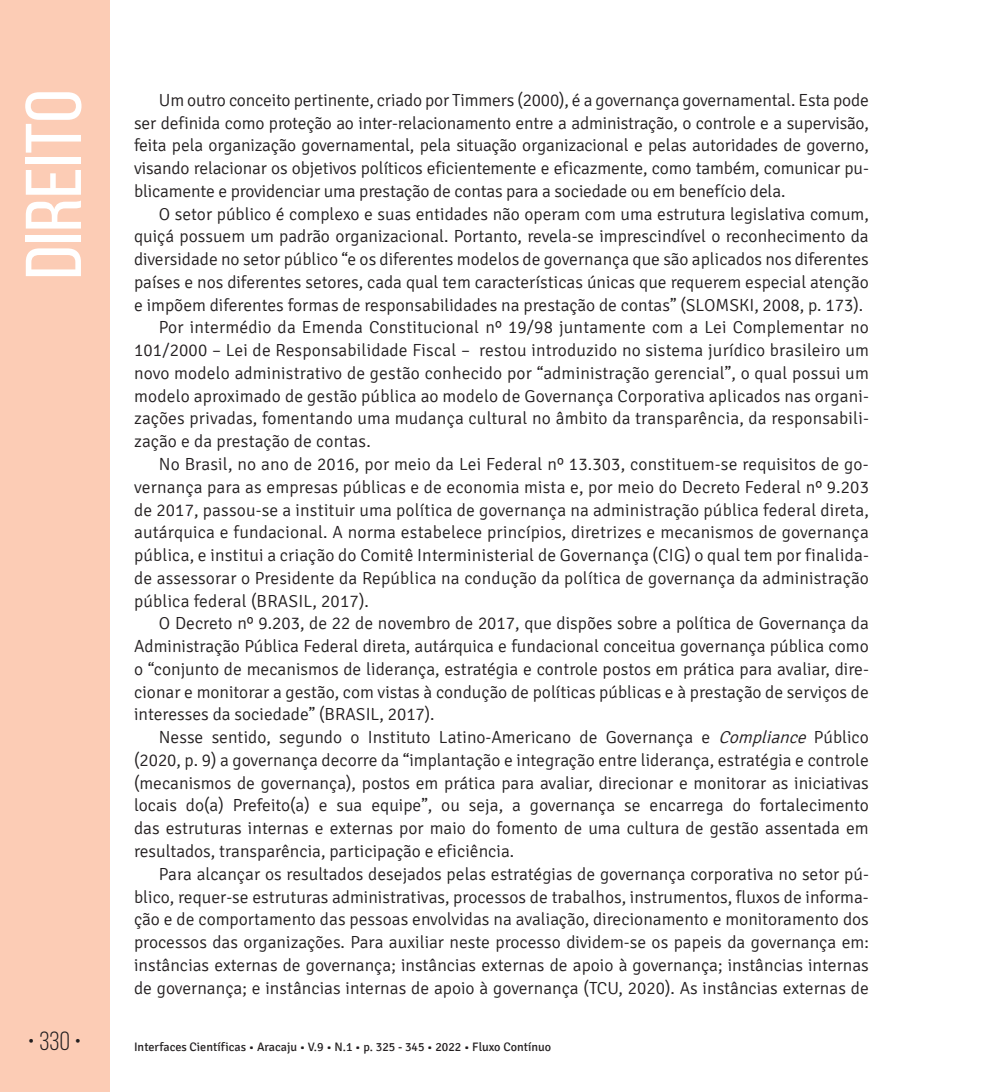
<style>
.page{position:relative;width:993px;height:1092px;background:#fff}
.page>*{position:absolute;margin:0;border:0;box-sizing:border-box;transform-origin:0 0}
.t1{font:78.75px "Bebas Neue";color:#fff;scale:1.09 1}
.t2{font:26.25px "Bebas Neue";color:#231f20}
.t3{font:300 17.5px/22.8px "Signika";color:#231f20;text-align:justify}
.t4{font:12.25px "Signika";color:#231f20}
.s1{font-style:italic}
</style>
<div class="page">
<div style="left:0;top:0;width:109px;height:1091px;background:#fcccb5"></div>
<h1 class="t1" style="left:11px;top:279px;width:176px;rotate:-90deg">Direito</h1>
<p class="t3" style="left:134px;top:89px;width:736px;text-indent:25px">Um outro conceito pertinente, criado por Timmers (2000), é a governança governamental. Esta pode ser definida como proteção ao inter-relacionamento entre a administração, o controle e a supervisão, feita pela organização governamental, pela situação organizacional e pelas autoridades de governo, visando relacionar os objetivos políticos eficientemente e eficazmente, como também, comunicar pu&shy;blicamente e providenciar uma prestação de contas para a sociedade ou em benefício dela.</p>
<p class="t3" style="left:159px;top:203px;width:711px">O setor público é complexo e suas entidades não operam com uma estrutura legislativa comum,</p>
<p class="t3" style="left:134px;top:225px;width:736px">quiçá possuem um padrão organizacional. Portanto, revela-se imprescindível o reconhecimento da</p>
<p class="t3" style="left:134px;top:248px;width:736px">diversidade no setor público “e os diferentes modelos de governança que são aplicados nos diferentes</p>
<p class="t3" style="left:134px;top:271px;width:736px">países e nos diferentes setores, cada qual tem características únicas que requerem especial atenção</p>
<p class="t3" style="left:134px;top:294px;width:730px">e impõem diferentes formas de responsabilidades na prestação de contas” (SLOMSKI, 2008, p. 173).</p>
<p class="t3" style="left:159px;top:316px;width:711px">Por intermédio da Emenda Constitucional nº 19/98 juntamente com a Lei Complementar no</p>
<p class="t3" style="left:134px;top:339px;width:736px">101/2000 – Lei de Responsabilidade Fiscal – restou introduzido no sistema jurídico brasileiro um</p>
<p class="t3" style="left:134px;top:362px;width:736px">novo modelo administrativo de gestão conhecido por “administração gerencial”, o qual possui um</p>
<p class="t3" style="left:134px;top:385px;width:736px">modelo aproximado de gestão pública ao modelo de Governança Corporativa aplicados nas organi-</p>
<p class="t3" style="left:134px;top:407px;width:736px">zações privadas, fomentando uma mudança cultural no âmbito da transparência, da responsabili-</p>
<p class="t3" style="left:134px;top:430px;width:238px">zação e da prestação de contas.</p>
<p class="t3" style="left:159px;top:453px;width:711px">No Brasil, no ano de 2016, por meio da Lei Federal nº 13.303, constituem-se requisitos de go-</p>
<p class="t3" style="left:134px;top:476px;width:736px">vernança para as empresas públicas e de economia mista e, por meio do Decreto Federal nº 9.203</p>
<p class="t3" style="left:134px;top:498px;width:736px">de 2017, passou-se a instituir uma política de governança na administração pública federal direta,</p>
<p class="t3" style="left:134px;top:521px;width:736px">autárquica e fundacional. A norma estabelece princípios, diretrizes e mecanismos de governança</p>
<p class="t3" style="left:134px;top:544px;width:736px">pública, e institui a criação do Comitê Interministerial de Governança (CIG) o qual tem por finalida-</p>
<p class="t3" style="left:134px;top:567px;width:736px">de assessorar o Presidente da República na condução da política de governança da administração</p>
<p class="t3" style="left:134px;top:589px;width:236px">pública federal (BRASIL, 2017).</p>
<p class="t3" style="left:159px;top:612px;width:711px">O Decreto nº 9.203, de 22 de novembro de 2017, que dispões sobre a política de Governança da</p>
<p class="t3" style="left:134px;top:635px;width:736px">Administração Pública Federal direta, autárquica e fundacional conceitua governança pública como</p>
<p class="t3" style="left:134px;top:658px;width:736px">o “conjunto de mecanismos de liderança, estratégia e controle postos em prática para avaliar, dire-</p>
<p class="t3" style="left:134px;top:680px;width:736px">cionar e monitorar a gestão, com vistas à condução de políticas públicas e à prestação de serviços de</p>
<p class="t3" style="left:134px;top:703px;width:302px">interesses da sociedade” (BRASIL, 2017).</p>
<p class="t3" style="left:159px;top:726px;width:711px">Nesse sentido, segundo o Instituto Latino-Americano de Governança e <span class="s1">Compliance</span> Público</p>
<p class="t3" style="left:134px;top:749px;width:736px">(2020, p. 9) a governança decorre da “implantação e integração entre liderança, estratégia e controle</p>
<p class="t3" style="left:134px;top:771px;width:736px">(mecanismos de governança), postos em prática para avaliar, direcionar e monitorar as iniciativas</p>
<p class="t3" style="left:134px;top:794px;width:736px">locais do(a) Prefeito(a) e sua equipe”, ou seja, a governança se encarrega do fortalecimento</p>
<p class="t3" style="left:134px;top:817px;width:736px">das estruturas internas e externas por maio do fomento de uma cultura de gestão assentada em</p>
<p class="t3" style="left:134px;top:840px;width:381px">resultados, transparência, participação e eficiência.</p>
<p class="t3" style="left:159px;top:862px;width:711px">Para alcançar os resultados desejados pelas estratégias de governança corporativa no setor pú-</p>
<p class="t3" style="left:134px;top:885px;width:736px">blico, requer-se estruturas administrativas, processos de trabalhos, instrumentos, fluxos de informa-</p>
<p class="t3" style="left:134px;top:908px;width:736px">ção e de comportamento das pessoas envolvidas na avaliação, direcionamento e monitoramento dos</p>
<p class="t3" style="left:134px;top:931px;width:736px">processos das organizações. Para auxiliar neste processo dividem-se os papeis da governança em:</p>
<p class="t3" style="left:134px;top:953px;width:736px">instâncias externas de governança; instâncias externas de apoio à governança; instâncias internas</p>
<p class="t3" style="left:134px;top:976px;width:736px">de governança; e instâncias internas de apoio à governança (TCU, 2020). As instâncias externas de</p>
<h2 class="t2" style="left:28px;top:1026px;width:55px">• 330 •</h2>
<p class="t4" style="left:134px;top:1040px;width:418px">Interfaces Científicas • Aracaju • V.9 • N.1 • p. 325 - 345 • 2022 • Fluxo Contínuo</p>
</div>
